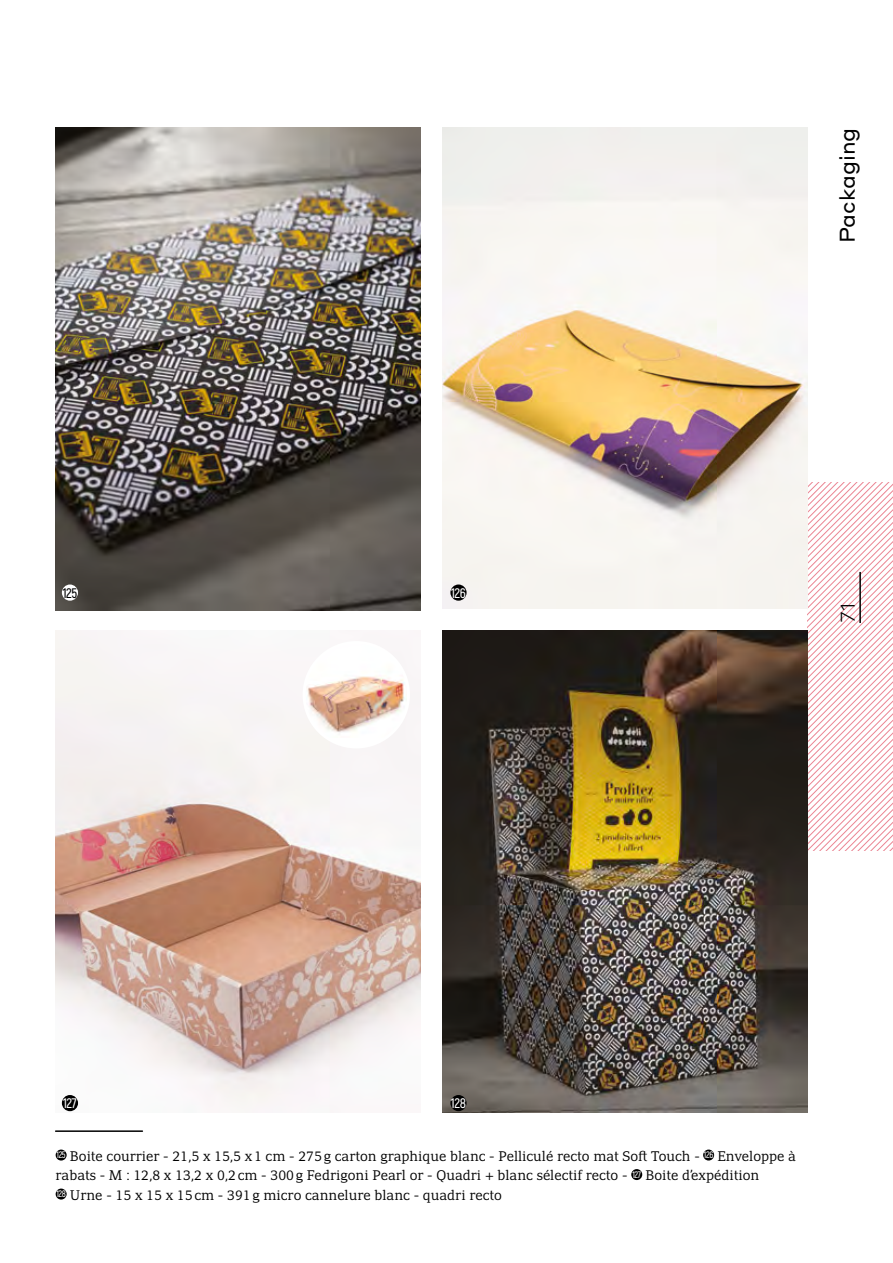
<style>
.page{position:relative;width:893px;height:1263px;background:#fff}
.page>*{position:absolute;margin:0;border:0;box-sizing:border-box;transform-origin:0 0}
.t1{font:21px "Styrene A";color:#000}
.t2{font:300 19.5px "Styrene A";color:#000}
.t3{font:600 13.8px "Akrobat";letter-spacing:-.03em;color:#fff}
.t4{font:600 13.8px "Akrobat";color:#000}
.t5{font:300 13.5px/19.5px "PF Adamant Pro";color:#000}
</style>
<div class="page">
<svg style="left:808px;top:483px;width:85px;height:367px"></svg>
<hr style="left:859px;top:572px;width:2px;height:51px;background:#000">
<div style="left:56px;top:1149px;width:11px;height:11px;background:#000;border-radius:50%"></div>
<div style="left:703px;top:1149px;width:11px;height:11px;background:#000;border-radius:50%"></div>
<div style="left:631px;top:1169px;width:11px;height:11px;background:#000;border-radius:50%"></div>
<div style="left:56px;top:1188px;width:11px;height:11px;background:#000;border-radius:50%"></div>
<hr style="left:56px;top:1130px;width:86px;height:2px;background:#000">
<img style="left:442px;top:128px;width:366px;height:480px">
<img style="left:55px;top:128px;width:366px;height:482px">
<img style="left:55px;top:630px;width:366px;height:482px">
<img style="left:442px;top:630px;width:366px;height:483px">
<div style="left:62px;top:584px;width:16px;height:17px;background:#fff;border-radius:50%"></div>
<div style="left:62px;top:1095px;width:16px;height:16px;background:#000;border-radius:50%"></div>
<div style="left:450px;top:584px;width:17px;height:17px;background:#000;border-radius:50%"></div>
<div style="left:450px;top:1095px;width:17px;height:16px;background:#000;border-radius:50%"></div>
<div style="left:304px;top:642px;width:104px;height:105px;background:#fff;border-radius:50%"></div>
<img style="left:304px;top:642px;width:104px;height:96px">
<div style="left:303px;top:641px;width:107px;height:107px;border:3px solid #fff;border-radius:50%"></div>
<p class="t4" style="left:63px;top:584px;width:16px">125</p>
<p class="t3" style="left:451px;top:584px;width:16px">126</p>
<h1 class="t1" style="left:830px;top:243px;width:117px;rotate:-90deg">Packaging</h1>
<h2 class="t2" style="left:832px;top:623px;width:22px;rotate:-90deg">71</h2>
<p class="t3" style="left:63px;top:1095px;width:15px">127</p>
<p class="t3" style="left:451px;top:1095px;width:17px">128</p>
<p class="t5" style="left:56px;top:1146px;width:742px"><sup>125</sup> Boite courrier - 21,5 x 15,5 x1 cm - 275g carton graphique blanc - Pelliculé recto mat Soft Touch - <sup>126</sup> Enveloppe à rabats - M : 12,8 x 13,2 x 0,2cm - 300g Fedrigoni Pearl or - Quadri + blanc sélectif recto - <sup>127</sup> Boite d’expédition<br><sup>128</sup> Urne - 15 x 15 x 15cm - 391g micro cannelure blanc - quadri recto</p>
</div>
